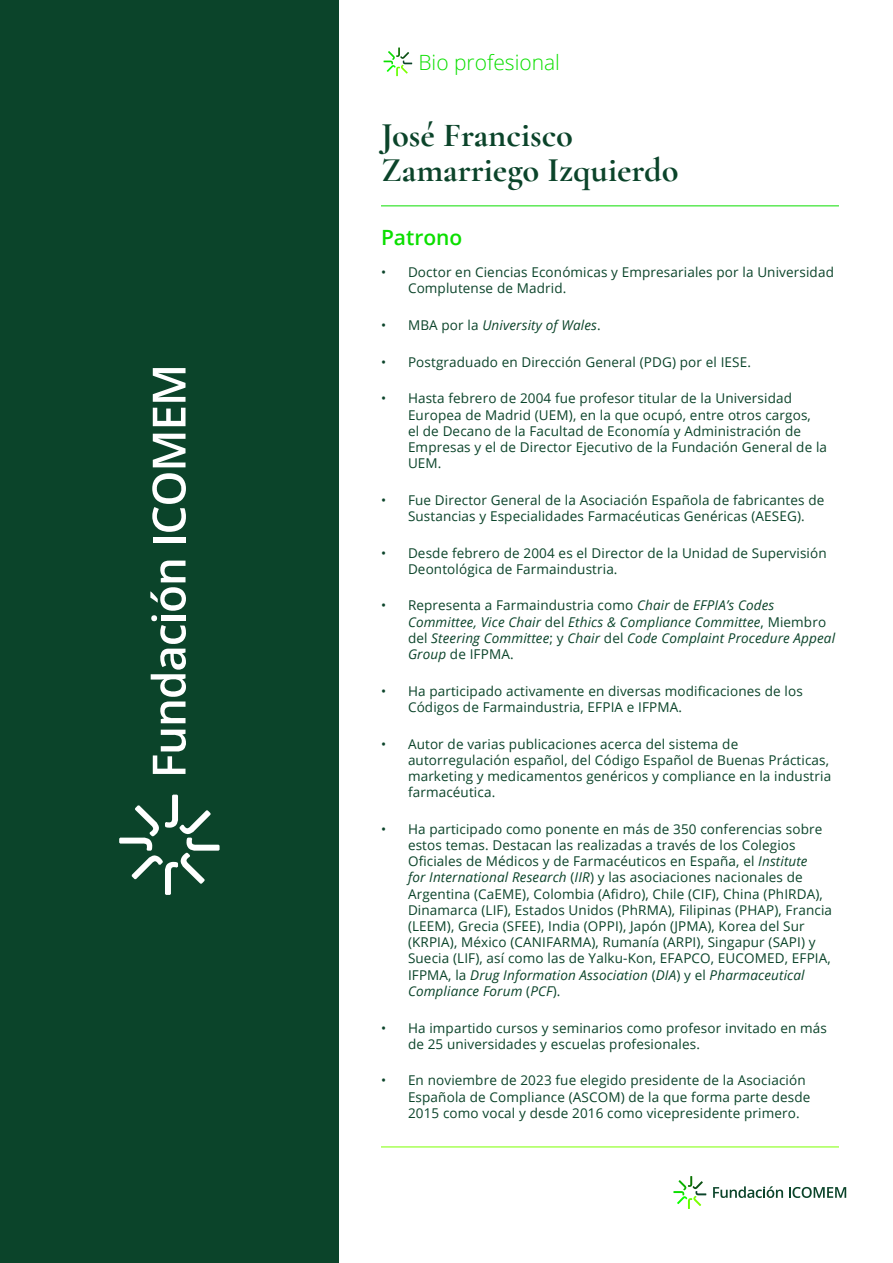
<style>
.page{position:relative;width:893px;height:1263px;background:#fff}
.page>*{position:absolute;margin:0;border:0;box-sizing:border-box;transform-origin:0 0}
.t1{font:700 34.5px/34.5px "Cormorant Garamond";color:#0b442a}
.t2{font:300 21px "Open Sans";color:#0bdf00}
.t3{font:600 21px "Open Sans";color:#0bdf00}
.t4{font:13.5px/16.2px "Open Sans";letter-spacing:.01em;color:#0b442a}
.t5{font:italic 13.5px/16.2px "Open Sans";letter-spacing:.01em;color:#0b442a}
.s1{font-style:normal}
.s2{font-style:italic}
</style>
<div class="page">
<svg style="left:713px;top:1186px;width:70px;height:12px"></svg>
<svg style="left:789px;top:1187px;width:57px;height:11px"></svg>
<svg style="left:673px;top:1176px;width:33px;height:33px"></svg>
<hr style="left:381px;top:205px;width:458px;height:1px;background:#0bdf00">
<hr style="left:381px;top:1146px;width:458px;height:1px;background:#7cff00">
<svg style="left:384px;top:48px;width:28px;height:28px"></svg>
<div style="left:0;top:0;width:339px;height:1263px;background:#0b442a"></div>
<svg style="left:153px;top:730px;width:33px;height:44px"></svg>
<svg style="left:150px;top:561px;width:36px;height:162px"></svg>
<div style="left:153px;top:538px;width:33px;height:5px;background:#fff"></div>
<svg style="left:152px;top:473px;width:34px;height:59px"></svg>
<svg style="left:153px;top:434px;width:33px;height:33px"></svg>
<svg style="left:153px;top:408px;width:33px;height:18px"></svg>
<svg style="left:153px;top:368px;width:33px;height:34px"></svg>
<svg style="left:119px;top:795px;width:101px;height:100px"></svg>
<h2 class="t2" style="left:418px;top:47px;width:143px">Bio profesional</h2>
<h1 class="t1" style="left:381px;top:117px;width:299px">José Francisco<br>Zamarriego Izquierdo</h1>
<h2 class="t3" style="left:381px;top:223px;width:83px">Patrono</h2>
<p class="t4" style="left:408px;top:264px;width:427px;text-indent:-27px">• Doctor en Ciencias Económicas y Empresariales por la Universidad<br>Complutense de Madrid.</p>
<p class="t5" style="left:381px;top:317px;width:221px"><span class="s1">• MBA por la</span> University of Wales<span class="s1">.</span></p>
<p class="t4" style="left:381px;top:353px;width:371px">• Postgraduado en Dirección General (PDG) por el IESE.</p>
<p class="t4" style="left:408px;top:390px;width:421px;text-indent:-27px">• Hasta febrero de 2004 fue profesor titular de la Universidad Europea de Madrid (UEM), en la que ocupó, entre otros cargos,<br>el de Decano de la Facultad de Economía y Administración de Empresas y el de Director Ejecutivo de la Fundación General de la UEM.</p>
<p class="t4" style="left:381px;top:491px;width:445px;text-align:center">• Fue Director General de la Asociación Española de fabricantes de<br>Sustancias y Especialidades Farmacéuticas Genéricas (AESEG).</p>
<p class="t4" style="left:408px;top:544px;width:420px;text-indent:-27px">• Desde febrero de 2004 es el Director de la Unidad de Supervisión<br>Deontológica de Farmaindustria.</p>
<p class="t5" style="left:408px;top:597px;width:429px;text-indent:-27px"><span class="s1">• Representa a Farmaindustria como</span> Chair <span class="s1">de</span> EFPIA’s Codes Committee, Vice Chair <span class="s1">del</span> Ethics &amp; Compliance Committee<span class="s1">, Miembro del</span> Steering Committee<span class="s1">; y</span> Chair <span class="s1">del</span> Code Complaint Procedure Appeal Group <span class="s1">de IFPMA.</span></p>
<p class="t4" style="left:408px;top:682px;width:396px;text-indent:-27px">• Ha participado activamente en diversas modificaciones de los<br>Códigos de Farmaindustria, EFPIA e IFPMA.</p>
<p class="t4" style="left:408px;top:735px;width:425px;text-indent:-27px">• Autor de varias publicaciones acerca del sistema de autorregulación español, del Código Español de Buenas Prácticas, marketing y medicamentos genéricos y compliance en la industria farmacéutica.</p>
<p class="t4" style="left:408px;top:820px;width:426px;text-indent:-27px">• Ha participado como ponente en más de 350 conferencias sobre estos temas. Destacan las realizadas a través de los Colegios Oficiales de Médicos y de Farmacéuticos en España, el <span class="s2">Institute<br>for International Research</span> (<span class="s2">IIR</span>) y las asociaciones nacionales de Argentina (CaEME), Colombia (Afidro), Chile (CIF), China (PhIRDA), Dinamarca (LIF), Estados Unidos (PhRMA), Filipinas (PHAP), Francia (LEEM), Grecia (SFEE), India (OPPI), Japón (JPMA), Korea del Sur (KRPIA), México (CANIFARMA), Rumanía (ARPI), Singapur (SAPI) y Suecia (LIF), así como las de Yalku-Kon, EFAPCO, EUCOMED, EFPIA, IFPMA, la <span class="s2">Drug Information Association</span> (<span class="s2">DIA</span>) y el <span class="s2">Pharmaceutical Compliance Forum</span> (<span class="s2">PCF</span>).</p>
<p class="t4" style="left:408px;top:1019px;width:420px;text-indent:-27px">• Ha impartido cursos y seminarios como profesor invitado en más de 25 universidades y escuelas profesionales.</p>
<p class="t4" style="left:408px;top:1072px;width:404px;text-indent:-27px">• En noviembre de 2023 fue elegido presidente de la Asociación<br>Española de Compliance (ASCOM) de la que forma parte desde<br>2015 como vocal y desde 2016 como vicepresidente primero.</p>
</div>
